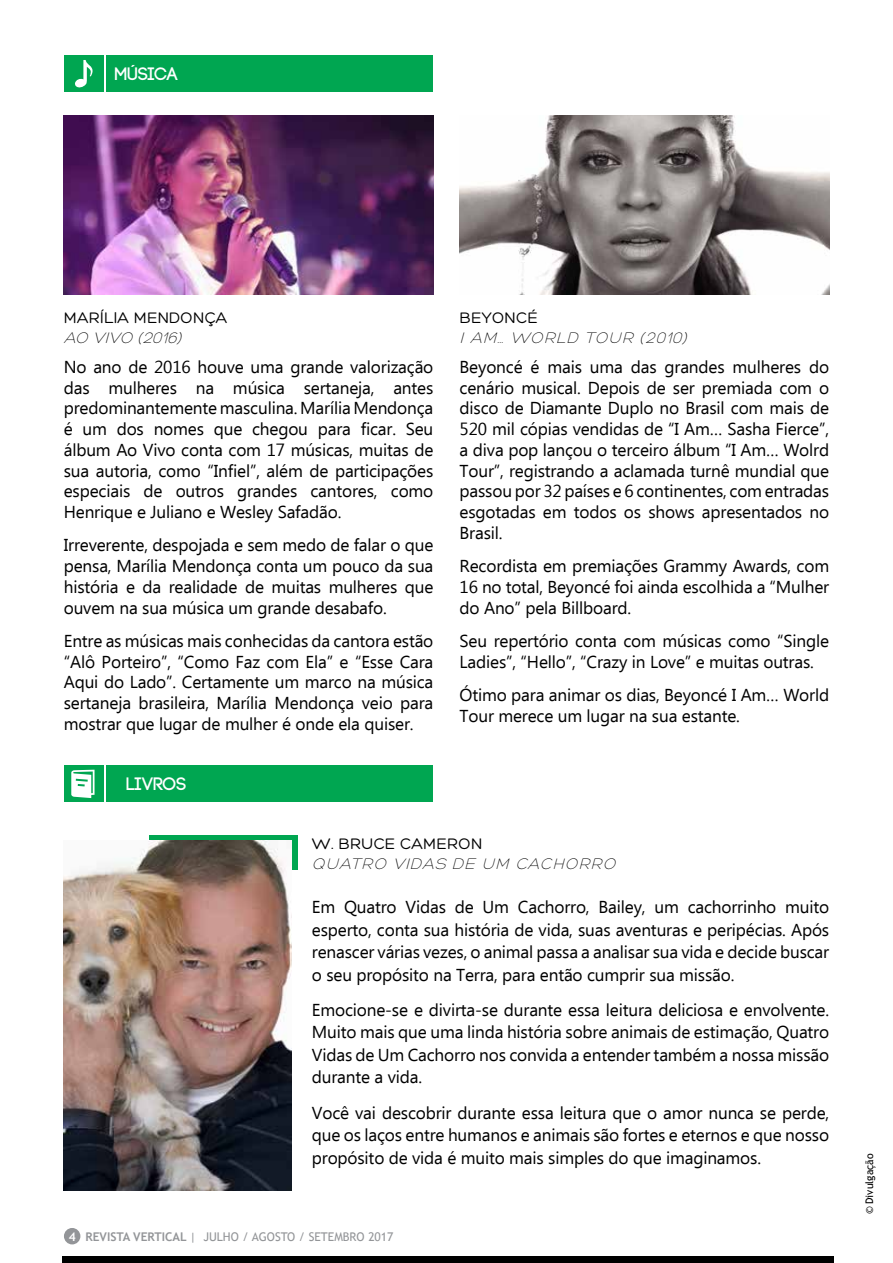
<style>
.page{position:relative;width:893px;height:1263px;background:#fff}
.page>*{position:absolute;margin:0;border:0;box-sizing:border-box;transform-origin:0 0}
.t1{font:700 18px "Code";color:#fff}
.t2{font:17.25px/20.7px "Ebrima";letter-spacing:-.01em;color:#000;text-align:justify}
.t3{font:italic 300 16.5px "Hero";color:#000}
.t4{font:16.5px "Hero";letter-spacing:.01em;color:#000}
.t5{font:12px "Trebuchet MS";color:#939598}
.t6{font:10.5px "Trebuchet MS";color:#000}
.s1{font-weight:700;color:#fff}
.s2{font-weight:700}
</style>
<div class="page">
<div style="left:64px;top:1228px;width:16px;height:16px;background:#939598;border-radius:50%"></div>
<div style="left:64px;top:765px;width:40px;height:37px;background:#00a651"></div>
<div style="left:64px;top:55px;width:40px;height:37px;background:#00a651"></div>
<div style="left:106px;top:765px;width:327px;height:37px;background:#00a651"></div>
<div style="left:106px;top:55px;width:327px;height:37px;background:#00a651"></div>
<svg style="left:75px;top:60px;width:18px;height:28px"></svg>
<svg style="left:71px;top:770px;width:24px;height:28px"></svg>
<img style="left:460px;top:116px;width:369px;height:179px">
<img style="left:64px;top:116px;width:369px;height:179px">
<div style="left:63px;top:1256px;width:771px;height:7px;background:#000"></div>
<div style="left:149px;top:835px;width:149px;height:35px;background:#00a651"></div>
<img style="left:64px;top:840px;width:227px;height:351px">
<p class="t1" style="left:115px;top:65px;width:65px">MÚSICA</p>
<p class="t4" style="left:64px;top:309px;width:165px">MARÍLIA MENDONÇA</p>
<p class="t3" style="left:64px;top:329px;width:124px">AO VIVO (2016)</p>
<p class="t2" style="left:64px;top:358px;width:371px">No ano de 2016 houve uma grande valorização das mulheres na música sertaneja, antes predominantemente masculina. Marília Mendonça é um dos nomes que chegou para ficar. Seu álbum Ao Vivo conta com 17 músicas, muitas de sua autoria, como “Infiel”, além de participações especiais de outros grandes cantores, como Henrique e Juliano e Wesley Safadão.</p>
<p class="t2" style="left:64px;top:536px;width:371px">Irreverente, despojada e sem medo de falar o que pensa, Marília Mendonça conta um pouco da sua história e da realidade de muitas mulheres que ouvem na sua música um grande desabafo.</p>
<p class="t2" style="left:64px;top:632px;width:371px">Entre as músicas mais conhecidas da cantora estão “Alô Porteiro”, “Como Faz com Ela” e “Esse Cara Aqui do Lado”. Certamente um marco na música sertaneja brasileira, Marília Mendonça veio para mostrar que lugar de mulher é onde ela quiser.</p>
<p class="t1" style="left:126px;top:775px;width:61px">LIVROS</p>
<p class="t4" style="left:460px;top:309px;width:80px">BEYONCÉ</p>
<p class="t3" style="left:460px;top:329px;width:233px">I AM… WORLD TOUR (2010)</p>
<p class="t2" style="left:460px;top:358px;width:371px">Beyoncé é mais uma das grandes mulheres do cenário musical. Depois de ser premiada com o disco de Diamante Duplo no Brasil com mais de 520 mil cópias vendidas de “I Am… Sasha Fierce”, a diva pop lançou o terceiro álbum “I Am… Wolrd Tour”, registrando a aclamada turnê mundial que passou por 32 países e 6 continentes, com entradas esgotadas em todos os shows apresentados no Brasil.</p>
<p class="t2" style="left:460px;top:557px;width:371px">Recordista em premiações Grammy Awards, com 16 no total, Beyoncé foi ainda escolhida a “Mulher do Ano” pela Billboard.</p>
<p class="t2" style="left:460px;top:632px;width:371px">Seu repertório conta com músicas como “Single<br>Ladies”, “Hello”, “Crazy in Love” e muitas outras.</p>
<p class="t2" style="left:460px;top:686px;width:371px">Ótimo para animar os dias, Beyoncé I Am… World<br>Tour merece um lugar na sua estante.</p>
<p class="t4" style="left:312px;top:836px;width:172px">W. BRUCE CAMERON</p>
<p class="t3" style="left:312px;top:856px;width:309px">QUATRO VIDAS DE UM CACHORRO</p>
<p class="t2" style="left:312px;top:897px;width:519px;line-height:22.5px">Em Quatro Vidas de Um Cachorro, Bailey, um cachorrinho muito esperto, conta sua história de vida, suas aventuras e peripécias. Após renascer várias vezes, o animal passa a analisar sua vida e decide buscar o seu propósito na Terra, para então cumprir sua missão.</p>
<p class="t2" style="left:312px;top:1000px;width:519px;line-height:22.5px">Emocione-se e divirta-se durante essa leitura deliciosa e envolvente.<br>Muito mais que uma linda história sobre animais de estimação, Quatro Vidas de Um Cachorro nos convida a entender também a nossa missão durante a vida.</p>
<p class="t2" style="left:312px;top:1102px;width:519px;line-height:22.5px">Você vai descobrir durante essa leitura que o amor nunca se perde, que os laços entre humanos e animais são fortes e eternos e que nosso propósito de vida é muito mais simples do que imaginamos.</p>
<p class="t5" style="left:69px;top:1230px;width:326px"><span class="s1">4</span> <span class="s2">REVISTA VERTICAL</span> | JULHO / AGOSTO / SETEMBRO 2017</p>
<p class="t6" style="left:863px;top:1214px;width:62px;rotate:-90deg">© Divulgação</p>
</div>
